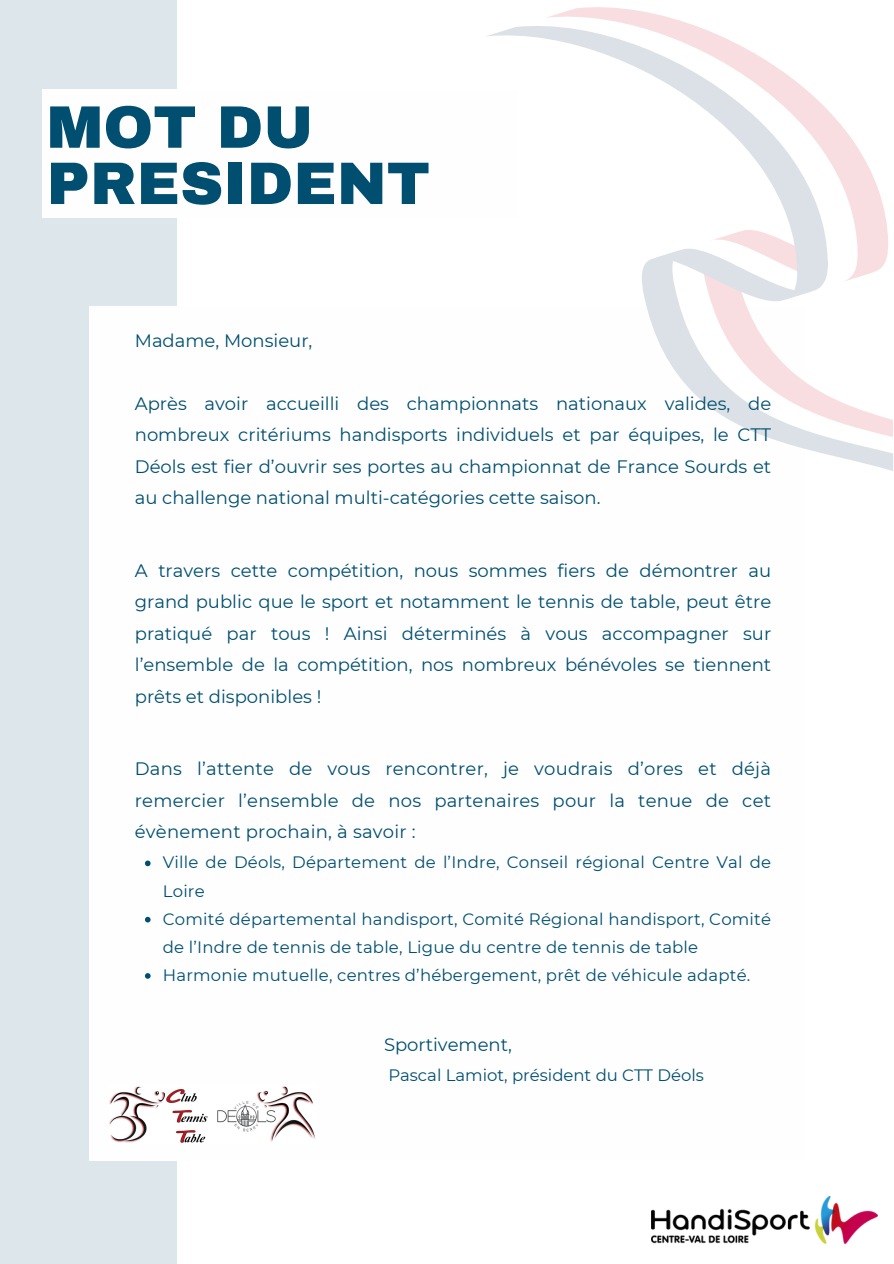
<style>
.page{position:relative;width:894px;height:1264px;background:#fff}
.page>*{position:absolute;margin:0;border:0;box-sizing:border-box;transform-origin:0 0}
.t1{font:900 60px/56.2px "Archivo";color:#004e70}
.t2{font:18px/31.5px "Montserrat";color:#004e70;text-align:justify}
.t3{font:16.5px/28.2px "Montserrat";letter-spacing:.01em;color:#004e70}
</style>
<div class="page">
<img style="left:651px;top:1196px;width:226px;height:47px">
<div style="left:0;top:0;width:176px;height:1263px;background:#dce6eb"></div>
<div style="left:89px;top:307px;width:715px;height:853px;background:#fafafa"></div>
<svg style="left:645px;top:300px;width:247px;height:171px"></svg>
<svg style="left:651px;top:300px;width:241px;height:137px"></svg>
<svg style="left:486px;top:26px;width:339px;height:274px"></svg>
<svg style="left:545px;top:7px;width:343px;height:274px"></svg>
<div style="left:42px;top:89px;width:475px;height:128px;background:#fafafa"></div>
<img style="left:109px;top:1086px;width:206px;height:57px">
<svg style="left:145px;top:860px;width:5px;height:6px"></svg>
<svg style="left:145px;top:916px;width:5px;height:6px"></svg>
<svg style="left:145px;top:973px;width:5px;height:5px"></svg>
<p class="t1" style="left:47px;top:100px;width:385px">MOT DU<br>PRESIDENT</p>
<h1 class="t2" style="left:135px;top:324px;width:179px">Madame, Monsieur,</h1>
<p class="t2" style="left:135px;top:388px;width:637px">Après avoir accueilli des championnats nationaux valides, de nombreux critériums handisports individuels et par équipes, le CTT Déols est fier d’ouvrir ses portes au championnat de France Sourds et au challenge national multi-catégories cette saison.</p>
<p class="t2" style="left:135px;top:554px;width:637px">A travers cette compétition, nous sommes fiers de démontrer au grand public que le sport et notamment le tennis de table, peut être pratiqué par tous ! Ainsi déterminés à vous accompagner sur l’ensemble de la compétition, nos nombreux bénévoles se tiennent prêts et disponibles !</p>
<p class="t2" style="left:135px;top:752px;width:637px">Dans l’attente de vous rencontrer, je voudrais d’ores et déjà remercier l’ensemble de nos partenaires pour la tenue de cet évènement prochain, à savoir :</p>
<p class="t3" style="left:163px;top:848px;width:609px">Ville de Déols, Département de l’Indre, Conseil régional Centre Val de<br>Loire</p>
<p class="t3" style="left:163px;top:904px;width:609px">Comité départemental handisport, Comité Régional handisport, Comité de l’Indre de tennis de table, Ligue du centre de tennis de table</p>
<p class="t3" style="left:163px;top:961px;width:589px">Harmonie mutuelle, centres d’hébergement, prêt de véhicule adapté.</p>
<p class="t2" style="left:384px;top:1028px;width:129px">Sportivement,</p>
<p class="t3" style="left:388px;top:1061px;width:317px">Pascal Lamiot, président du CTT Déols</p>
</div>
